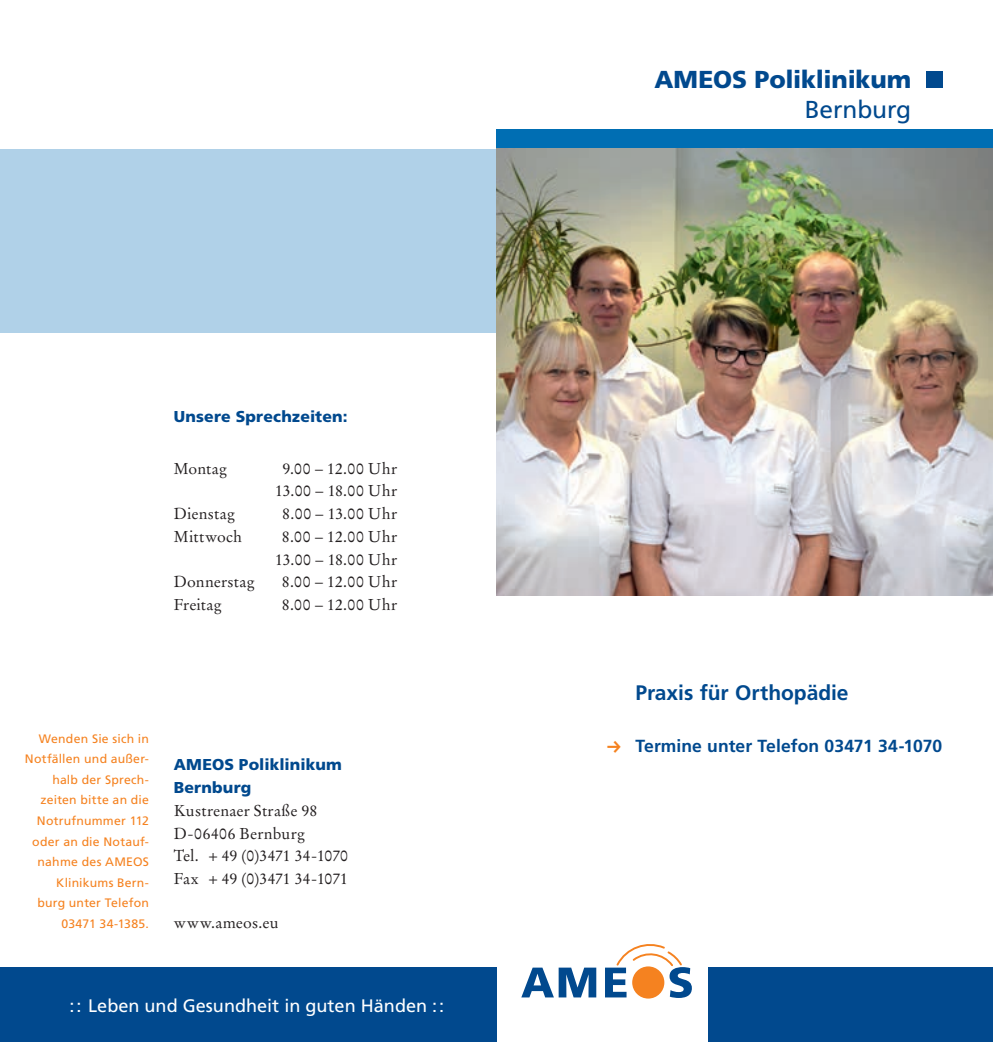
<style>
.page{position:relative;width:993px;height:1042px;background:#fff}
.page>*{position:absolute;margin:0;border:0;box-sizing:border-box;transform-origin:0 0}
.t1{font:900 24.5px "Frutiger LT Std";letter-spacing:-.01em;color:#01498e}
.t2{font:24.5px "Frutiger LT Std";letter-spacing:-.005em;color:#01498e}
.t3{font:700 21px "Frutiger LT Std";color:#01498e}
.t4{font:18.03px "Frutiger LT Std";color:#fff}
.t5{font:700 17.5px "Frutiger LT Std";color:#01498e}
.t6{font:15.75px/22.8px "Stempel Garamond LT Std";letter-spacing:.015em;color:#231f20;text-align:center}
.t7{font:900 15.75px/22.8px "Frutiger LT Std";letter-spacing:.01em;color:#01498e}
.t8{font:12.25px/20.7px "Frutiger LT Std";letter-spacing:.015em;color:#f58220;text-align:right}
</style>
<div class="page">
<div style="left:0;top:149px;width:496px;height:183px;background:#b0d1e8"></div>
<div style="left:496px;top:129px;width:496px;height:20px;background:#006eb3"></div>
<div style="left:708px;top:967px;width:284px;height:75px;background:#01498e"></div>
<svg style="left:521px;top:967px;width:75px;height:30px"></svg>
<svg style="left:605px;top:944px;width:86px;height:54px"></svg>
<div style="left:632px;top:966px;width:32px;height:32px;background:#f58220;border-radius:50%"></div>
<div style="left:0;top:967px;width:496px;height:75px;background:#01498e"></div>
<div style="left:926px;top:71px;width:17px;height:17px;background:#01498e"></div>
<img style="left:496px;top:149px;width:496px;height:446px">
<p class="t7" style="left:174px;top:405px;width:175px">Unsere Sprechzeiten:</p>
<p class="t6" style="left:174px;top:457px;width:55px">Montag</p>
<p class="t6" style="left:275px;top:457px;width:124px">9.00 – 12.00 Uhr<br>13.00 – 18.00 Uhr</p>
<p class="t6" style="left:174px;top:502px;width:63px">Dienstag</p>
<p class="t6" style="left:282px;top:502px;width:116px">8.00 – 13.00 Uhr</p>
<p class="t6" style="left:174px;top:525px;width:70px">Mittwoch</p>
<p class="t6" style="left:275px;top:525px;width:124px">8.00 – 12.00 Uhr<br>13.00 – 18.00 Uhr</p>
<p class="t6" style="left:174px;top:571px;width:82px">Donnerstag</p>
<p class="t6" style="left:282px;top:571px;width:117px">8.00 – 12.00 Uhr</p>
<p class="t6" style="left:174px;top:593px;width:50px">Freitag</p>
<p class="t6" style="left:282px;top:593px;width:117px">8.00 – 12.00 Uhr</p>
<p class="t8" style="left:25px;top:728px;width:125px">Wenden Sie sich in<br>Notfällen und außer&shy;halb der Sprech&shy;zeiten bitte an die<br>Notrufnummer 112 oder an die Notauf&shy;nahme des AMEOS<br>Klinikums Bern-<br>burg unter Telefon<br>03471 34-1385.</p>
<p class="t7" style="left:174px;top:753px;width:170px">AMEOS Poliklinikum<br>Bernburg</p>
<p class="t6" style="left:174px;top:799px;width:176px;text-align:left">Kustrenaer Straße 98<br>D-06406 Bernburg<br>Tel. + 49 (0)3471 34-1070<br>Fax + 49 (0)3471 34-1071</p>
<p class="t6" style="left:174px;top:911px;width:106px">www.ameos.eu</p>
<p class="t4" style="left:69px;top:995px;width:376px">:: Leben und Gesundheit in guten Händen ::</p>
<h1 class="t1" style="left:654px;top:65px;width:258px">AMEOS Poliklinikum</h1>
<h1 class="t2" style="left:804px;top:95px;width:108px">Bernburg</h1>
<h2 class="t3" style="left:635px;top:681px;width:214px">Praxis für Orthopädie</h2>
<p class="t5" style="left:635px;top:736px;width:308px">Termine unter Telefon 03471 34-1070</p>
</div>
